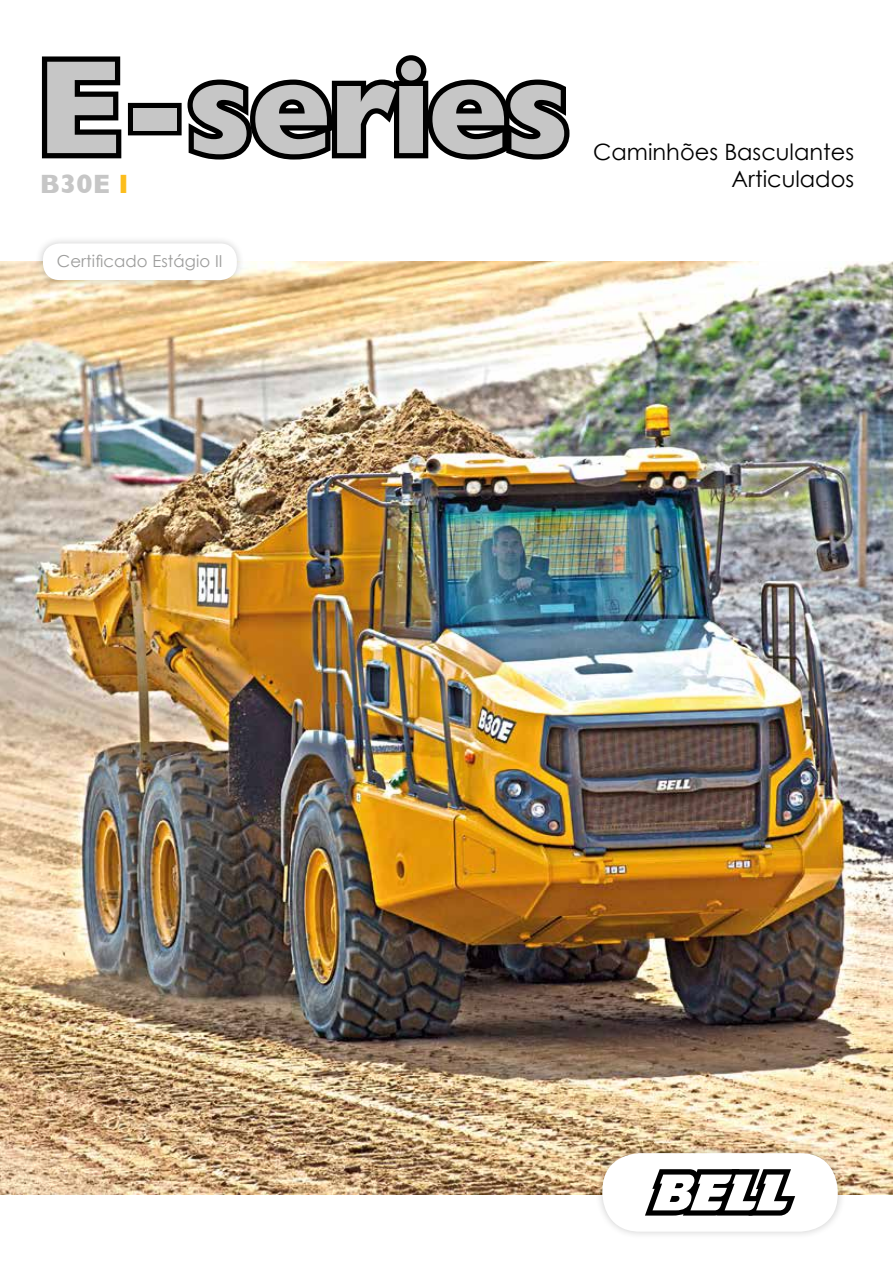
<style>
.page{position:relative;width:893px;height:1263px;background:#fff}
.page>*{position:absolute;margin:0;border:0;box-sizing:border-box;transform-origin:0 0}
.t1{font:700 135px "Gill Sans";letter-spacing:-.03em;color:#c6c6c6}
.t2{font:700 27px "Gill Sans";color:#c6c6c6}
.t3{font:22.5px/27px "Century Gothic";color:#000;text-align:right}
.t4{font:16.5px "Century Gothic";letter-spacing:.005em;color:#9d9d9c}
.s1{color:#fcbd1c}
</style>
<div class="page">
<img style="left:0;top:261px;width:893px;height:934px">
<svg style="left:41px;top:56px;width:81px;height:103px"></svg>
<div style="left:128px;top:103px;width:54px;height:32px;border:10px solid #000"></div>
<svg style="left:179px;top:55px;width:391px;height:105px"></svg>
<div style="left:594px;top:1145px;width:252px;height:95px;background:#000;opacity:.2"></div>
<div style="left:602px;top:1153px;width:236px;height:79px;background:#fff;border-radius:38px"></div>
<div style="left:35px;top:235px;width:210px;height:53px;background:#000;opacity:.2"></div>
<div style="left:43px;top:243px;width:194px;height:37px;background:#fff;border-radius:16px"></div>
<svg style="left:645px;top:1169px;width:150px;height:46px"></svg>
<h1 class="t1" style="left:36px;top:0;width:535px">E-series</h1>
<p class="t2" style="left:40px;top:162px;width:90px">B30E <span class="s1">I</span></p>
<p class="t4" style="left:57px;top:251px;width:167px">Certificado Estágio II</p>
<p class="t3" style="left:593px;top:138px;width:262px">Caminhões Basculantes<br>Articulados</p>
</div>
